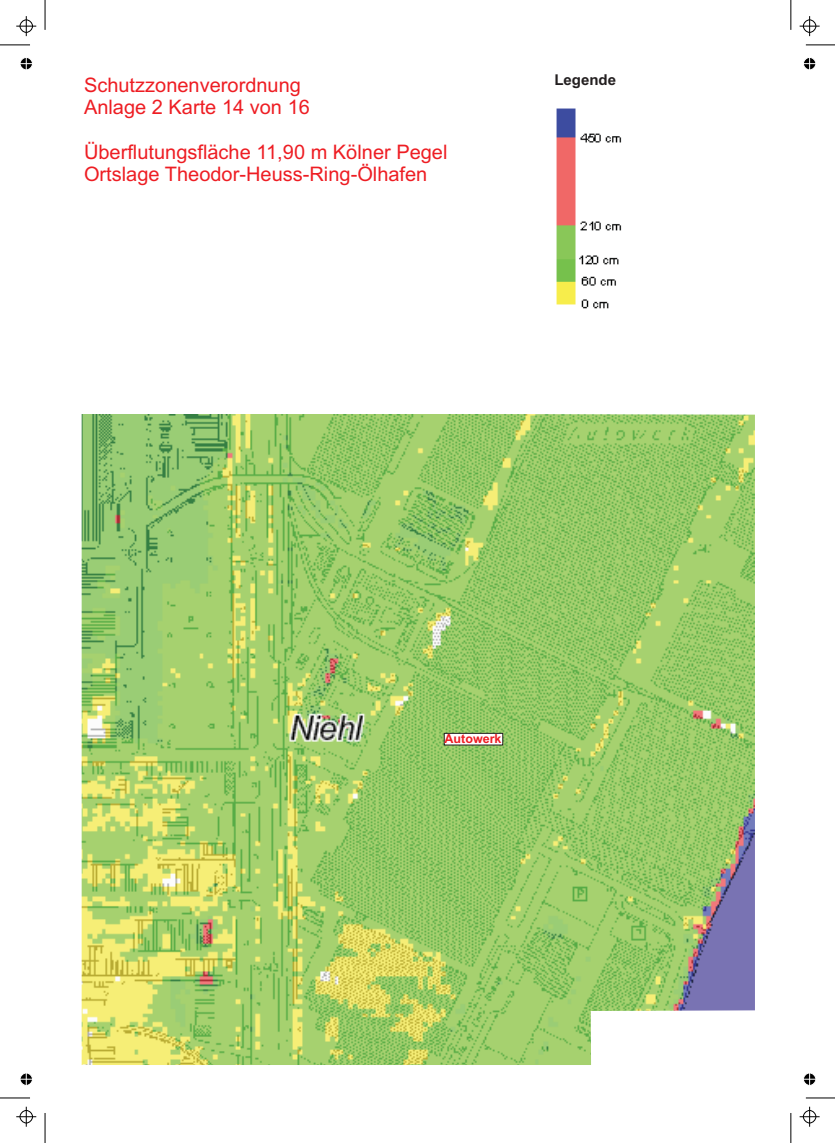
<style>
.page{position:relative;width:835px;height:1143px;background:#fff}
.page>*{position:absolute;margin:0;border:0;box-sizing:border-box;transform-origin:0 0}
.t1{font:20px/22.4px "Arial";color:#ee1d23}
.t2{font:700 15px "Arial";color:#231f20}
.t3{font:700 12.5px "Arial";color:#ee1d23}
</style>
<div class="page">
<img style="left:556px;top:108px;width:66px;height:201px">
<img style="left:82px;top:414px;width:672px;height:650px">
<svg style="left:443px;top:733px;width:59px;height:12px"></svg>
<hr style="left:0;top:1097px;width:30px;height:1px;background:#000">
<hr style="left:45px;top:1112px;width:1px;height:30px;background:#000">
<hr style="left:0;top:45px;width:30px;height:1px;background:#000">
<hr style="left:45px;top:0;width:1px;height:30px;background:#000">
<svg style="left:805px;top:45px;width:29px;height:1px"></svg>
<hr style="left:790px;top:0;width:1px;height:30px;background:#000">
<svg style="left:805px;top:1097px;width:29px;height:1px"></svg>
<hr style="left:790px;top:1112px;width:1px;height:30px;background:#000">
<svg style="left:16px;top:1106px;width:20px;height:20px"></svg>
<svg style="left:16px;top:16px;width:20px;height:20px"></svg>
<svg style="left:799px;top:16px;width:20px;height:20px"></svg>
<svg style="left:799px;top:1106px;width:20px;height:20px"></svg>
<svg style="left:20px;top:1073px;width:13px;height:13px"></svg>
<svg style="left:20px;top:57px;width:13px;height:13px"></svg>
<svg style="left:803px;top:57px;width:13px;height:13px"></svg>
<svg style="left:803px;top:1073px;width:13px;height:13px"></svg>
<p class="t1" style="left:84px;top:75px;width:227px">Schutzzonenverordnung<br>Anlage 2 Karte 14 von 16</p>
<p class="t1" style="left:84px;top:142px;width:365px">Überflutungsfläche 11,90 m Kölner Pegel<br>Ortslage Theodor-Heuss-Ring-Ölhafen</p>
<p class="t2" style="left:554px;top:74px;width:63px">Legende</p>
<p class="t3" style="left:444px;top:734px;width:58px">Autowerk</p>
</div>
